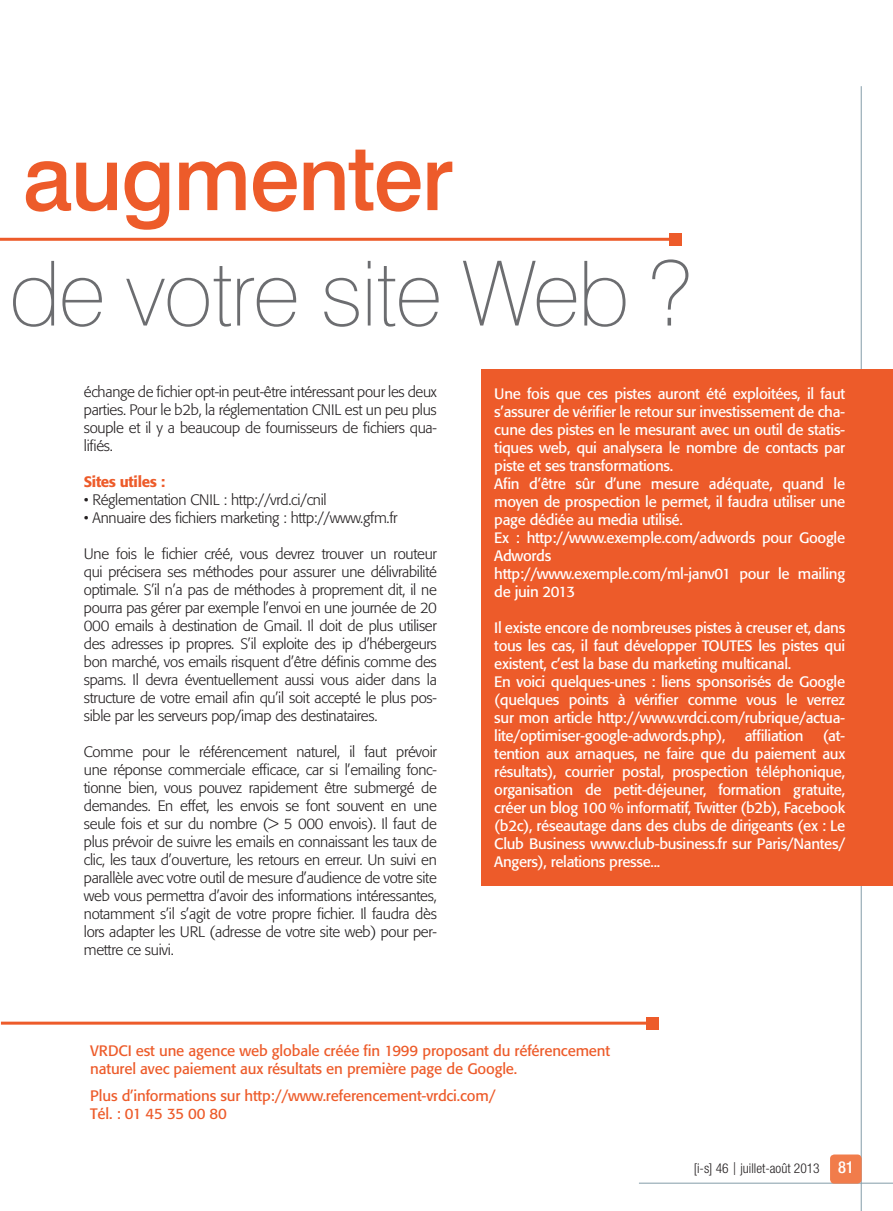
<style>
.page{position:relative;width:893px;height:1211px;background:#fff}
.page>*{position:absolute;margin:0;border:0;box-sizing:border-box;transform-origin:0 0}
.t1{font:100 90px "Swiss 721 BT";letter-spacing:-.02em;color:#6c6d70}
.t2{font:500 90px "Swiss 721 BT";letter-spacing:-.02em;color:#ed5b2a}
.t3{font:300 15px/18px "Formata";letter-spacing:-.02em;color:#231f20;text-align:justify}
.t4{font:15px/18px "Formata";letter-spacing:-.02em;color:#fff}
.t5{font:15px/18px "Formata";letter-spacing:-.01em;color:#ed5b2a}
.t6{font:500 15px "Formata";letter-spacing:-.02em;color:#ed5b2a}
.t7{font:300 condensed 13.5px "Helvetica Neue LT Std";color:#231f20}
.s1{font-weight:100;font-stretch:normal;font-size:18px}
.s2{font-weight:500;font-size:16.5px;color:#fff}
</style>
<div class="page">
<hr style="left:639px;top:1182px;width:254px;height:1px;background:#839ca9">
<hr style="left:861px;top:86px;width:1px;height:1125px;background:#839ca9">
<div style="left:830px;top:1154px;width:31px;height:29px;background:#f17c4b;border-radius:4px"></div>
<hr style="left:0;top:238px;width:675px;height:3px;background:#ed5b2a">
<div style="left:669px;top:233px;width:12px;height:12px;background:#ed5b2a"></div>
<hr style="left:1px;top:1021px;width:651px;height:3px;background:#ed5b2a">
<div style="left:646px;top:1017px;width:12px;height:12px;background:#ed5b2a"></div>
<div style="left:481px;top:369px;width:412px;height:517px;background:#ed5b2a"></div>
<h1 class="t2" style="left:23px;top:123px;width:432px">augmenter</h1>
<h1 class="t1" style="left:9px;top:239px;width:684px">de votre site Web ?</h1>
<p class="t3" style="left:84px;top:382px;width:354px">échange de fichier opt-in peut-être intéressant pour les deux parties. Pour le b2b, la réglementation CNIL est un peu plus souple et il y a beaucoup de fournisseurs de fichiers qua&shy;lifiés.</p>
<p class="t6" style="left:84px;top:472px;width:83px">Sites utiles :</p>
<p class="t3" style="left:84px;top:490px;width:244px">• Réglementation CNIL : http://vrd.ci/cnil</p>
<p class="t3" style="left:84px;top:508px;width:315px">• Annuaire des fichiers marketing : http://www.gfm.fr</p>
<p class="t3" style="left:84px;top:544px;width:354px">Une fois le fichier créé, vous devrez trouver un routeur qui précisera ses méthodes pour assurer une délivrabilité optimale. S’il n’a pas de méthodes à proprement dit, il ne pourra pas gérer par exemple l’envoi en une journée de 20<br>000 emails à destination de Gmail. Il doit de plus utiliser des adresses ip propres. S’il exploite des ip d’hébergeurs bon marché, vos emails risquent d’être définis comme des spams. Il devra éventuellement aussi vous aider dans la structure de votre email afin qu’il soit accepté le plus pos&shy;sible par les serveurs pop/imap des destinataires.</p>
<p class="t3" style="left:84px;top:742px;width:354px">Comme pour le référencement naturel, il faut prévoir une réponse commerciale efficace, car si l’emailing fonc&shy;tionne bien, vous pouvez rapidement être submergé de demandes. En effet, les envois se font souvent en une seule fois et sur du nombre (&gt; 5 000 envois). Il faut de plus prévoir de suivre les emails en connaissant les taux de clic, les taux d’ouverture, les retours en erreur. Un suivi en parallèle avec votre outil de mesure d’audience de votre site web vous permettra d’avoir des informations intéressantes, notamment s’il s’agit de votre propre fichier. Il faudra dès lors adapter les URL (adresse de votre site web) pour per&shy;mettre ce suivi.</p>
<p class="t4" style="left:494px;top:385px;width:352px">Une fois que ces pistes auront été exploitées, il faut s’assurer de vérifier le retour sur investissement de cha&shy;cune des pistes en le mesurant avec un outil de statis&shy;tiques web, qui analysera le nombre de contacts par piste et ses transformations.<br>Afin d’être sûr d’une mesure adéquate, quand le moyen de prospection le permet, il faudra utiliser une page dédiée au media utilisé.<br>Ex : http://www.exemple.com/adwords pour Google Adwords<br>http://www.exemple.com/ml-janv01 pour le mailing de juin 2013</p>
<p class="t4" style="left:494px;top:619px;width:352px">Il existe encore de nombreuses pistes à creuser et, dans tous les cas, il faut développer TOUTES les pistes qui existent, c’est la base du marketing multicanal.<br>En voici quelques-unes : liens sponsorisés de Google (quelques points à vérifier comme vous le verrez sur mon article http://www.vrdci.com/rubrique/actua&shy;lite/optimiser-google-adwords.php),</p>
<p class="t4" style="left:744px;top:727px;width:60px">affiliation</p>
<p class="t4" style="left:494px;top:727px;width:352px;text-align:justify;text-indent:328px">(at&shy;tention aux arnaques, ne faire que du paiement aux résultats), courrier postal, prospection téléphonique, organisation de petit-déjeuner, formation gratuite, créer un blog 100 % informatif, Twitter (b2b), Facebook (b2c), réseautage dans des clubs de dirigeants (ex : Le Club Business www.club-business.fr sur Paris/Nantes/ Angers), relations presse...</p>
<p class="t5" style="left:90px;top:1042px;width:521px">VRDCI est une agence web globale créée fin 1999 proposant du référencement naturel avec paiement aux résultats en première page de Google.</p>
<p class="t5" style="left:90px;top:1086px;width:407px">Plus d’informations sur http://www.referencement-vrdci.com/<br>Tél. : 01 45 35 00 80</p>
<p class="t7" style="left:694px;top:1161px;width:162px">[i-s] 46 <span class="s1">l</span> juillet-août 2013 <span class="s2">81</span></p>
</div>
